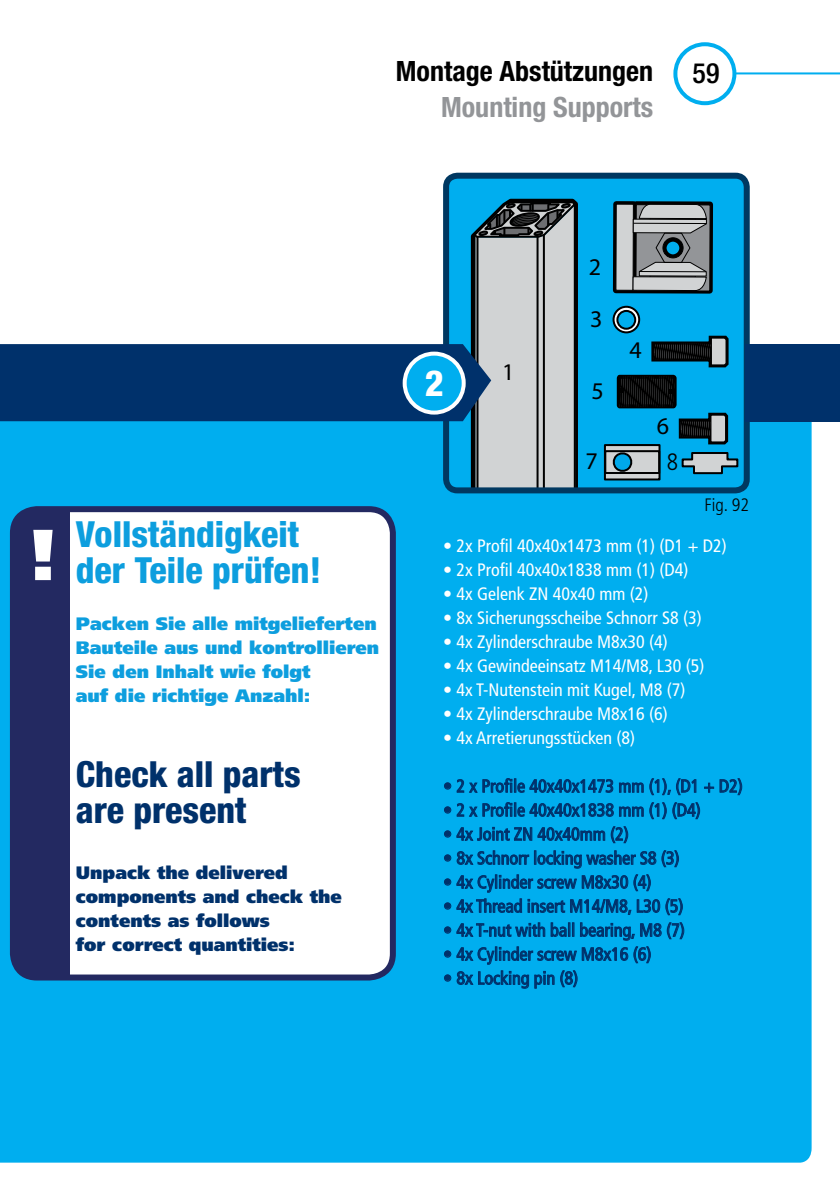
<style>
.page{position:relative;width:840px;height:1191px;background:#fff}
.page>*{position:absolute;margin:0;border:0;box-sizing:border-box;transform-origin:0 0}
.t1{font:800 condensed 36px/36px "Helvetica Neue LT Std";color:#0d9ede}
.t2{font:800 condensed 36px/36px "Helvetica Neue LT Std";color:#00316b}
.t3{font:800 condensed 36px "Helvetica Neue LT Std";color:#fff}
.t4{font:700 condensed 28px "Helvetica Neue LT Std";color:#000}
.t5{font:700 condensed 28px "Helvetica Neue LT Std";color:#939598}
.t6{font:500 condensed 28px "Helvetica Neue LT Std";color:#000}
.t7{font:24px/51.8px "Myriad Pro";color:#000}
.t8{font:300 condensed 23.8px "Frutiger LT Std";color:#000}
.t9{font:condensed 18px "Frutiger LT Std";color:#fff}
.t10{font:condensed 18px "Frutiger LT Std";color:#00316b}
.t11{font:900 18px/24px "Frutiger LT Std";color:#0d9ede}
.t12{font:900 18px/24px "Frutiger LT Std";color:#00316b}
.t13{font:300 condensed 18px "Frutiger LT Std";color:#000}
</style>
<div class="page">
<div style="left:0;top:421px;width:811px;height:741px;background:#00aeef"></div>
<hr style="left:732px;top:72px;width:107px;height:2px;background:#00aeef">
<div style="left:673px;top:42px;width:63px;height:63px;border:4px solid #00aeef;border-radius:50%"></div>
<div style="left:450px;top:173px;width:298px;height:317px;background:#00aeef"></div>
<svg style="left:609px;top:198px;width:106px;height:99px;background:#77919b"></svg>
<hr style="left:633px;top:223px;width:72px;height:1px;background:#000">
<hr style="left:639px;top:271px;width:66px;height:1px;background:#000">
<div style="left:443px;top:173px;width:306px;height:320px;border:6px solid #003861;border-radius:11px"></div>
<div style="left:604px;top:445px;width:55px;height:34px;background:#d1d3d4"></div>
<div style="left:603px;top:444px;width:57px;height:36px;border:2px solid #000"></div>
<svg style="left:609px;top:305px;width:130px;height:170px;background:#188bb6"></svg>
<div style="left:604px;top:450px;width:55px;height:24px;border:2px solid #000"></div>
<svg style="left:0;top:197px;width:579px;height:297px"></svg>
<div style="left:744px;top:344px;width:95px;height:77px;background:#00316b"></div>
<div style="left:13px;top:509px;width:379px;height:468px;background:#fff;border-radius:24px"></div>
<div style="left:13px;top:509px;width:57px;height:466px;background:#232961"></div>
<div style="left:10px;top:506px;width:385px;height:474px;border:6px solid #232961;border-radius:24px"></div>
<svg style="left:33px;top:530px;width:20px;height:50px"></svg>
<div style="left:404px;top:353px;width:59px;height:59px;background:#00aeef;border-radius:50%"></div>
<div style="left:402px;top:351px;width:63px;height:63px;border:4px solid #fff;border-radius:50%"></div>
<svg style="left:444px;top:777px;width:298px;height:212px;background:#0098d8"></svg>
<h2 class="t4" style="left:395px;top:54px;width:259px">Montage Abstützungen</h2>
<h2 class="t5" style="left:441px;top:90px;width:213px">Mounting Supports</h2>
<h2 class="t6" style="left:692px;top:56px;width:28px">59</h2>
<h1 class="t1" style="left:76px;top:515px;width:247px">Vollständigkeit der Teile prüfen!</h1>
<p class="t11" style="left:76px;top:611px;width:305px">Packen Sie alle mitgelieferten<br>Bauteile aus und kontrollieren<br>Sie den Inhalt wie folgt<br>auf die richtige Anzahl:</p>
<h1 class="t2" style="left:76px;top:755px;width:226px">Check all parts are present</h1>
<p class="t12" style="left:76px;top:860px;width:267px">Unpack the delivered components and check the contents as follows<br>for correct quantities:</p>
<h1 class="t3" style="left:424px;top:361px;width:20px">2</h1>
<h3 class="t7" style="left:502px;top:346px;width:14px">1</h3>
<h3 class="t7" style="left:588px;top:241px;width:15px">2<br>3</h3>
<h3 class="t7" style="left:591px;top:364px;width:14px">5</h3>
<h3 class="t7" style="left:629px;top:324px;width:14px">4</h3>
<h3 class="t7" style="left:656px;top:400px;width:14px">6</h3>
<h3 class="t7" style="left:585px;top:435px;width:14px">7</h3>
<h3 class="t8" style="left:666px;top:448px;width:13px">8</h3>
<p class="t13" style="left:704px;top:495px;width:46px">Fig. 92</p>
<p class="t9" style="left:443px;top:535px;width:285px">• 2x Profil 40x40x1473 mm (1) (D1 + D2)</p>
<p class="t9" style="left:443px;top:559px;width:246px">• 2x Profil 40x40x1838 mm (1) (D4)</p>
<p class="t9" style="left:443px;top:583px;width:207px">• 4x Gelenk ZN 40x40 mm (2)</p>
<p class="t9" style="left:443px;top:607px;width:260px">• 8x Sicherungsscheibe Schnorr S8 (3)</p>
<p class="t9" style="left:443px;top:631px;width:226px">• 4x Zylinderschraube M8x30 (4)</p>
<p class="t9" style="left:443px;top:655px;width:263px">• 4x Gewindeeinsatz M14/M8, L30 (5)</p>
<p class="t9" style="left:443px;top:679px;width:244px">• 4x T-Nutenstein mit Kugel, M8 (7)</p>
<p class="t9" style="left:443px;top:703px;width:226px">• 4x Zylinderschraube M8x16 (6)</p>
<p class="t9" style="left:443px;top:727px;width:193px">• 4x Arretierungsstücken (8)</p>
<p class="t10" style="left:443px;top:775px;width:301px">• 2 x Profile 40x40x1473 mm (1), (D1 + D2)</p>
<p class="t10" style="left:443px;top:799px;width:259px">• 2 x Profile 40x40x1838 mm (1) (D4)</p>
<p class="t10" style="left:443px;top:823px;width:187px">• 4x Joint ZN 40x40mm (2)</p>
<p class="t10" style="left:443px;top:847px;width:238px">• 8x Schnorr locking washer S8 (3)</p>
<p class="t10" style="left:443px;top:871px;width:210px">• 4x Cylinder screw M8x30 (4)</p>
<p class="t10" style="left:443px;top:895px;width:242px">• 4x Thread insert M14/M8, L30 (5)</p>
<p class="t10" style="left:443px;top:919px;width:243px">• 4x T-nut with ball bearing, M8 (7)</p>
<p class="t10" style="left:443px;top:943px;width:210px">• 4x Cylinder screw M8x16 (6)</p>
<p class="t10" style="left:443px;top:967px;width:136px">• 8x Locking pin (8)</p>
</div>
